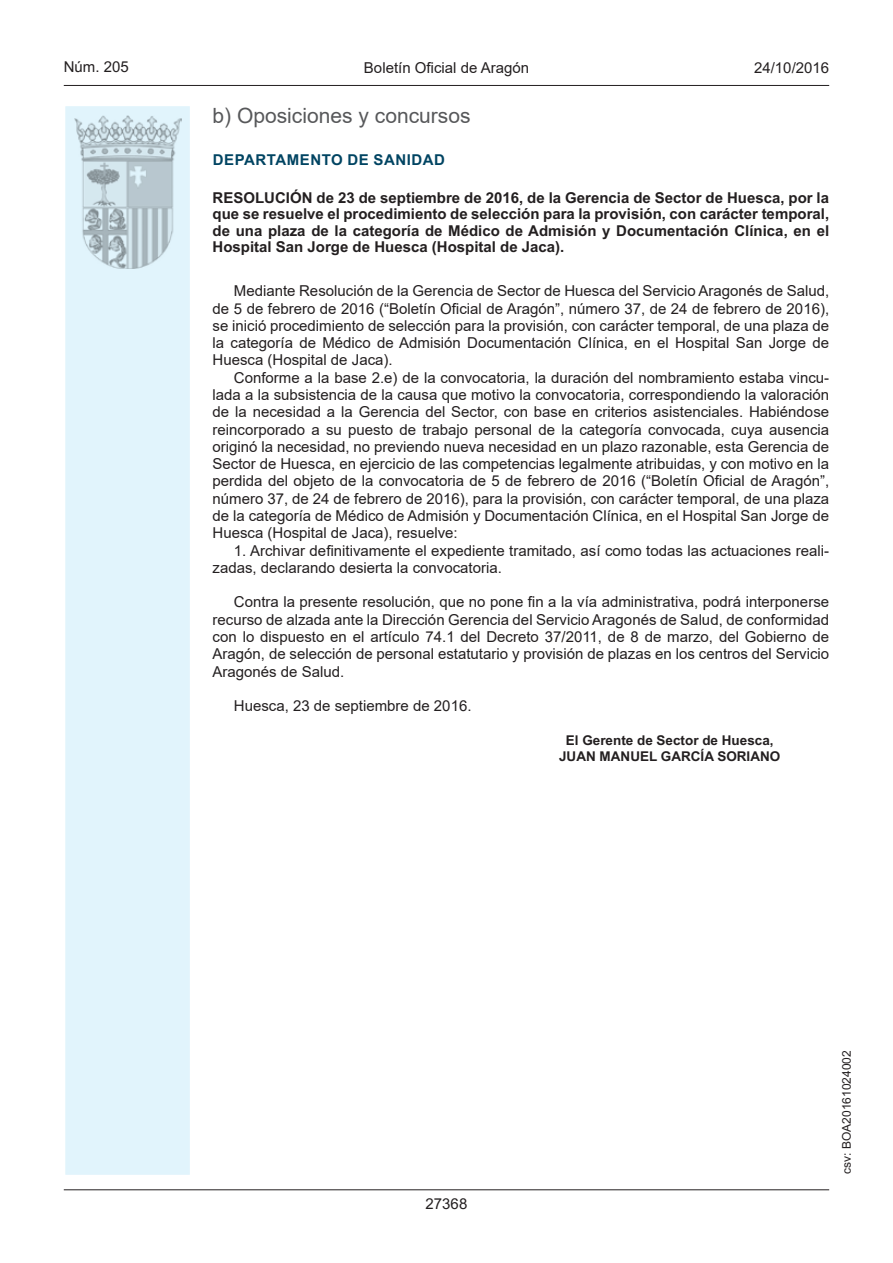
<style>
.page{position:relative;width:893px;height:1263px;background:#fff}
.page>*{position:absolute;margin:0;border:0;box-sizing:border-box;transform-origin:0 0}
.t1{font:21px "Arial MT2";color:#57585a}
.t2{font:15px/17.2px "Arial MT2";color:#231f20;text-align:justify}
.t3{font:700 15px/16.5px "Arial";color:#231f20;text-align:justify}
.t4{font:15px "Arial";color:#231f20}
.t5{font:700 15px "Arial";letter-spacing:.035em;color:#004462}
.t6{font:700 13.5px/16.5px "Arial";color:#231f20;text-align:center}
.t7{font:12px "Arial";color:#231f20}
</style>
<div class="page">
<hr style="left:64px;top:85px;width:765px;height:1px;background:#231f20">
<div style="left:64px;top:105px;width:127px;height:1071px;background:#e1f4fc;border:2px solid #fff"></div>
<img style="left:75px;top:115px;width:106px;height:153px">
<hr style="left:64px;top:1189px;width:765px;height:1px;background:#231f20">
<p class="t4" style="left:64px;top:57px;width:67px">Núm. 205</p>
<p class="t2" style="left:364px;top:59px;width:167px">Boletín Oficial de Aragón</p>
<p class="t4" style="left:754px;top:57px;width:77px">24/10/2016</p>
<h1 class="t1" style="left:213px;top:101px;width:259px">b) Oposiciones y concursos</h1>
<p class="t5" style="left:213px;top:149px;width:234px">DEPARTAMENTO DE SANIDAD</p>
<p class="t3" style="left:213px;top:189px;width:618px">RESOLUCIÓN de 23 de septiembre de 2016, de la Gerencia de Sector de Huesca, por la que se resuelve el procedimiento de selección para la provisión, con carácter temporal, de una plaza de la categoría de Médico de Admisión y Documentación Clínica, en el Hospital San Jorge de Huesca (Hospital de Jaca).</p>
<p class="t2" style="left:213px;top:282px;width:618px;text-indent:21px">Mediante Resolución de la Gerencia de Sector de Huesca del Servicio Aragonés de Salud, de 5 de febrero de 2016 (“Boletín Oficial de Aragón”, número 37, de 24 de febrero de 2016), se inició procedimiento de selección para la provisión, con carácter temporal, de una plaza de la categoría de Médico de Admisión Documentación Clínica, en el Hospital San Jorge de Huesca (Hospital de Jaca).</p>
<p class="t2" style="left:213px;top:369px;width:618px;text-indent:21px">Conforme a la base 2.e) de la convocatoria, la duración del nombramiento estaba vincu&shy;lada a la subsistencia de la causa que motivo la convocatoria, correspondiendo la valoración de la necesidad a la Gerencia del Sector, con base en criterios asistenciales. Habiéndose reincorporado a su puesto de trabajo personal de la categoría convocada, cuya ausencia originó la necesidad, no previendo nueva necesidad en un plazo razonable, esta Gerencia de Sector de Huesca, en ejercicio de las competencias legalmente atribuidas, y con motivo en la perdida del objeto de la convocatoria de 5 de febrero de 2016 (“Boletín Oficial de Aragón”, número 37, de 24 de febrero de 2016), para la provisión, con carácter temporal, de una plaza de la categoría de Médico de Admisión y Documentación Clínica, en el Hospital San Jorge de Huesca (Hospital de Jaca), resuelve:</p>
<p class="t2" style="left:213px;top:542px;width:618px;text-indent:21px">1. Archivar definitivamente el expediente tramitado, así como todas las actuaciones reali&shy;zadas, declarando desierta la convocatoria.</p>
<p class="t2" style="left:213px;top:593px;width:618px;text-indent:21px">Contra la presente resolución, que no pone fin a la vía administrativa, podrá interponerse recurso de alzada ante la Dirección Gerencia del Servicio Aragonés de Salud, de conformidad con lo dispuesto en el artículo 74.1 del Decreto 37/2011, de 8 de marzo, del Gobierno de Aragón, de selección de personal estatutario y provisión de plazas en los centros del Servicio Aragonés de Salud.</p>
<p class="t2" style="left:234px;top:697px;width:239px">Huesca, 23 de septiembre de 2016.</p>
<p class="t6" style="left:559px;top:732px;width:223px">El Gerente de Sector de Huesca,<br>JUAN MANUEL GARCÍA SORIANO</p>
<p class="t4" style="left:426px;top:1193px;width:43px">27368</p>
<p class="t7" style="left:838px;top:1174px;width:125px;rotate:-90deg">csv: BOA20161024002</p>
</div>
